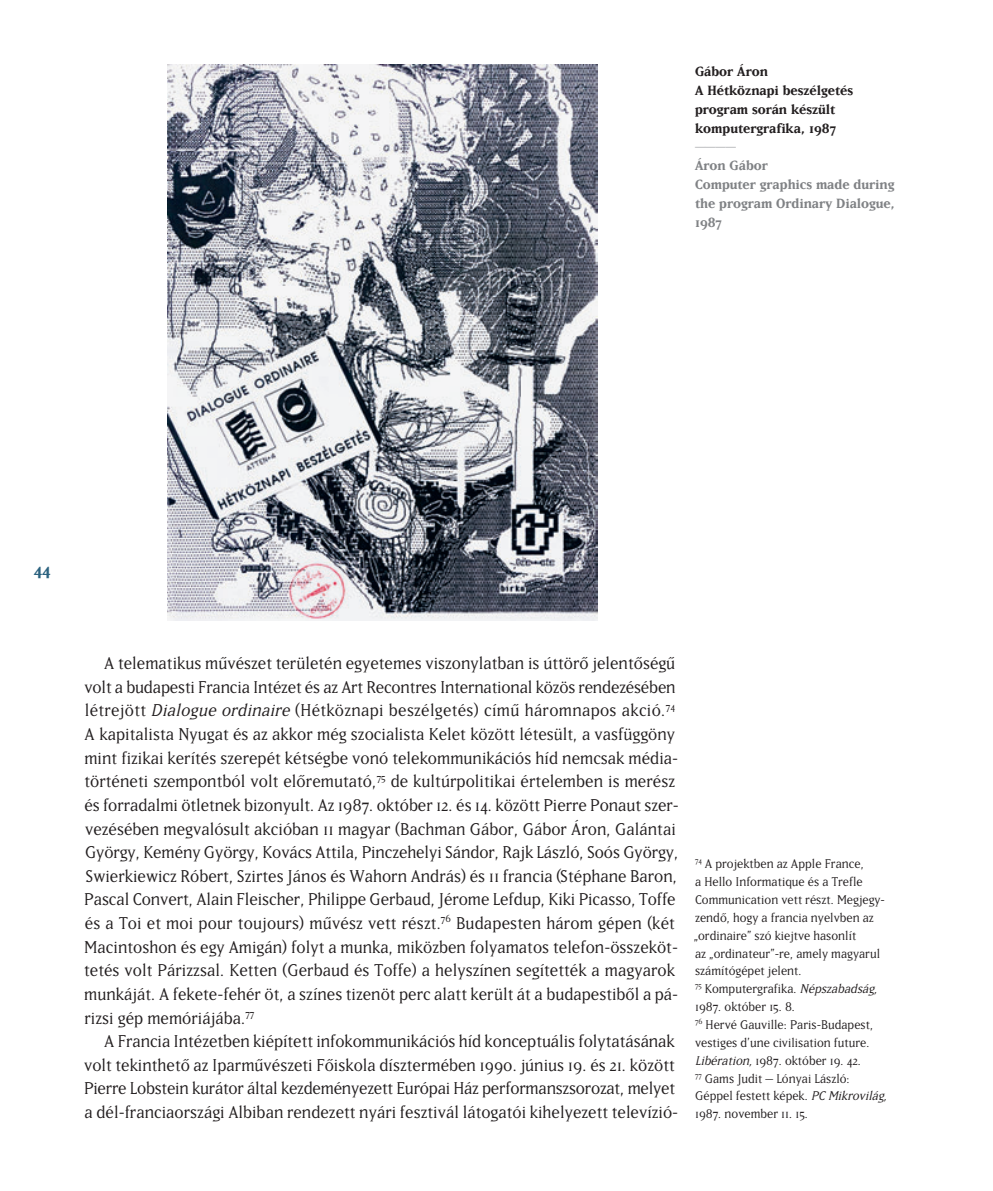
<style>
.page{position:relative;width:993px;height:1191px;background:#fff}
.page>*{position:absolute;margin:0;border:0;box-sizing:border-box;transform-origin:0 0}
.t1{font:20.12px/23.6px "Matrix";color:#231f20}
.t2{font:700 19.25px "Matrix";color:#2b627f}
.t3{font:700 15.75px/18.9px "Matrix";color:#231f20}
.t4{font:700 15.75px/18.9px "Matrix";color:#808285}
.t5{font:700 15.75px "Matrix";color:#bcbdc0}
.t6{font:14.88px/17.8px "Matrix";color:#231f20}
.s1{font-style:italic}
</style>
<div class="page">
<img style="left:168px;top:65px;width:429px;height:555px">
<p class="t3" style="left:694px;top:61px;width:159px">Gábor Áron<br>A Hétköznapi beszélgetés program során készült komputergrafika, 1987</p>
<p class="t5" style="left:694px;top:137px;width:42px">––––</p>
<p class="t4" style="left:694px;top:155px;width:201px">Áron Gábor<br>Computer graphics made during the program Ordinary Dialogue,<br>1987</p>
<p class="t2" style="left:34px;top:556px;width:19px">44</p>
<p class="t1" style="left:84px;top:650px;width:596px;text-indent:20px">A telematikus m‹vészet területén egyetemes viszonylatban is úttör¤ jelent¤ség‹ volt a budapesti Francia Intézet és az Art Recontres International közös rendezésében létrejött <span class="s1">Dialogue ordinaire</span> (Hétköznapi beszélgetés) cím‹ háromnapos akció.<sup>74<br></sup>A kapitalista Nyugat és az akkor még szocialista Kelet között létesült, a vasfüggöny mint fizikai kerítés szerepét kétségbe vonó telekommunikációs híd nemcsak média&shy;történeti szempontból volt el¤remutató,<sup>75</sup> de kultúrpolitikai értelemben is merész és forradalmi ötletnek bizonyult. Az 1987. október 12. és 14. között Pierre Ponaut szer&shy;vezésében megvalósult akcióban 11 magyar (Bachman Gábor, Gábor Áron, Galántai György, Kemény György, Kovács Attila, Pinczehelyi Sándor, Rajk László, Soós György, Swierkiewicz Róbert, Szirtes János és Wahorn András) és 11 francia (Stéphane Baron, Pascal Convert, Alain Fleischer, Philippe Gerbaud, Jérome Lefdup, Kiki Picasso, Toffe és a Toi et moi pour toujours) m‹vész vett részt.<sup>76</sup> Budapesten három gépen (két Macintoshon és egy Amigán) folyt a munka, miközben folyamatos telefon-összeköt&shy;tetés volt Párizzsal. Ketten (Gerbaud és Toffe) a helyszínen segítették a magyarok munkáját. A fekete-fehér öt, a színes tizenöt perc alatt került át a budapestib¤l a pá&shy;rizsi gép memóriájába.<sup>77</sup></p>
<p class="t1" style="left:84px;top:1028px;width:595px;text-indent:20px">A Francia Intézetben kiépített infokommunikációs híd konceptuális folytatásának volt tekinthet¤ az Iparm‹vészeti F¤iskola dísztermében 1990. június 19. és 21. között Pierre Lobstein kurátor által kezdeményezett Európai Ház performanszsorozat, melyet a dél-franciaországi Albiban rendezett nyári fesztivál látogatói kihelyezett televízió-</p>
<p class="t6" style="left:693px;top:854px;width:197px"><sup>74</sup> A projektben az Apple France,<br>a Hello Informatique és a Trefle<br>Communication vett részt. Megjegy&shy;zend¤, hogy a francia nyelvben az „ordinaire” szó kiejtve hasonlít<br>az „ordinateur”-re, amely magyarul számítógépet jelent.<br><sup>75</sup> Komputergrafika. <span class="s1">Népszabadság,<br></span>1987. október 15. 8.<br><sup>76</sup> Hervé Gauville: Paris-Budapest, vestiges d’une civilisation future.<br><span class="s1">Libération,</span>1987. október 19. 42.<br><sup>77</sup> Gams Judit – Lónyai László:<br>Géppel festett képek. <span class="s1">PC Mikrovilág,<br></span>1987. november 11. 15.</p>
</div>
